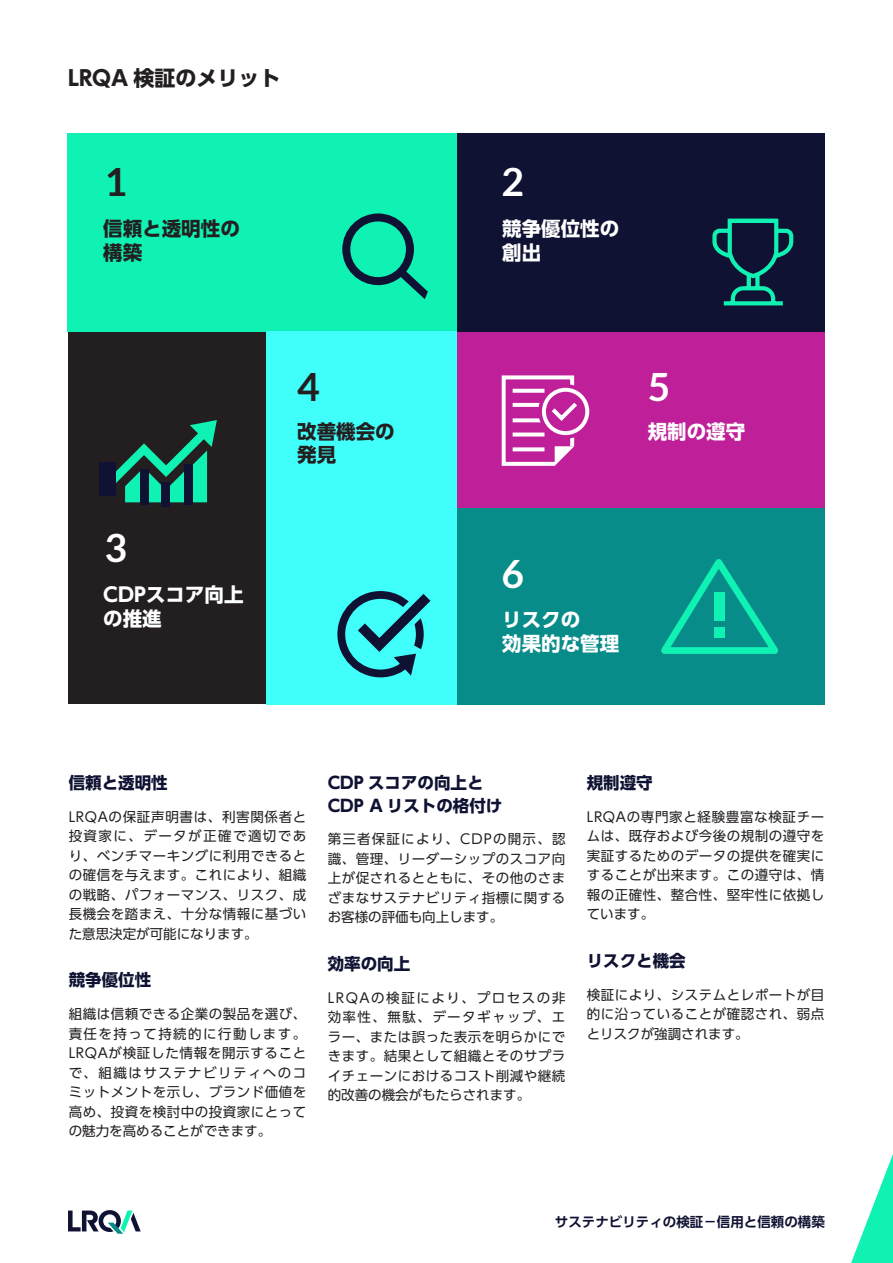
<style>
.page{position:relative;width:893px;height:1263px;background:#fff}
.page>*{position:absolute;margin:0;border:0;box-sizing:border-box;transform-origin:0 0}
.t1{font:700 39px "Lato";color:#fff}
.t2{font:700 39px "Lato";color:#231f20}
.t3{font:700 21px "UD Shin Go Pro";color:#231f20}
.t4{font:700 19.5px/23.4px "UD Shin Go Pro";color:#fff}
.t5{font:700 19.5px/23.4px "UD Shin Go Pro";color:#231f20}
.t6{font:700 16.5px/22.5px "UD Shin Go Pro";color:#0f1232}
.t7{font:13.5px/19.5px "UD Shin Go Pro";letter-spacing:.04em;color:#231f20;text-align:justify}
.t8{font:700 13.5px "UD Shin Go Pro De";color:#0f1232}
</style>
<div class="page">
<svg style="left:68px;top:1210px;width:73px;height:24px"></svg>
<svg style="left:851px;top:1154px;width:42px;height:109px"></svg>
<div style="left:457px;top:332px;width:368px;height:185px;background:#bf1f99"></div>
<div style="left:68px;top:332px;width:199px;height:372px;background:#231f20"></div>
<div style="left:457px;top:508px;width:368px;height:197px;background:#088c8a"></div>
<div style="left:457px;top:133px;width:368px;height:199px;background:#0f1233"></div>
<div style="left:68px;top:133px;width:389px;height:199px;background:#0ff2b3"></div>
<div style="left:267px;top:332px;width:190px;height:373px;background:#40fffa"></div>
<svg style="left:342px;top:213px;width:86px;height:86px"></svg>
<svg style="left:116px;top:420px;width:101px;height:82px"></svg>
<div style="left:140px;top:469px;width:8px;height:36px;background:#0f1233"></div>
<div style="left:162px;top:482px;width:8px;height:25px;background:#0f1233"></div>
<div style="left:184px;top:464px;width:8px;height:41px;background:#0f1233"></div>
<div style="left:99px;top:462px;width:17px;height:34px;background:#0f1233"></div>
<svg style="left:712px;top:218px;width:82px;height:88px"></svg>
<svg style="left:501px;top:375px;width:89px;height:91px"></svg>
<svg style="left:661px;top:559px;width:118px;height:95px"></svg>
<div style="left:714px;top:627px;width:10px;height:10px;background:#0ff2b3"></div>
<div style="left:714px;top:592px;width:10px;height:28px;background:#0ff2b3"></div>
<div style="left:337px;top:591px;width:87px;height:86px;border:8px solid #0f1233;border-radius:50%"></div>
<svg style="left:347px;top:591px;width:84px;height:85px"></svg>
<h2 class="t3" style="left:68px;top:61px;width:214px">LRQA 検証のメリット</h2>
<h1 class="t2" style="left:104px;top:159px;width:24px">1</h1>
<h3 class="t5" style="left:103px;top:217px;width:138px">信頼と透明性の構築</h3>
<h1 class="t1" style="left:502px;top:159px;width:24px">2</h1>
<h3 class="t4" style="left:502px;top:217px;width:118px">競争優位性の創出</h3>
<h1 class="t1" style="left:104px;top:526px;width:24px">3</h1>
<h3 class="t4" style="left:103px;top:583px;width:142px">CDPスコア向上の推進</h3>
<h1 class="t2" style="left:297px;top:364px;width:24px">4</h1>
<h1 class="t1" style="left:648px;top:364px;width:24px">5</h1>
<h3 class="t5" style="left:297px;top:419px;width:99px">改善機会の発見</h3>
<h3 class="t4" style="left:648px;top:419px;width:99px">規制の遵守</h3>
<h1 class="t1" style="left:502px;top:551px;width:24px">6</h1>
<h3 class="t4" style="left:502px;top:608px;width:118px">リスクの<br>効果的な管理</h3>
<p class="t6" style="left:69px;top:771px;width:100px">信頼と透明性</p>
<p class="t7" style="left:69px;top:806px;width:239px">LRQAの保証声明書は、利害関係者と投資家に、データが正確で適切であり、ベンチマーキングに利用できるとの確信を与えます。これにより、組織の戦略、パフォーマンス、リスク、成長機会を踏まえ、十分な情報に基づいた意思決定が可能になります。</p>
<p class="t6" style="left:69px;top:968px;width:84px">競争優位性</p>
<p class="t7" style="left:69px;top:1004px;width:239px">組織は信頼できる企業の製品を選び、責任を持って持続的に行動します。LRQAが検証した情報を開示することで、組織はサステナビリティへのコミットメントを示し、ブランド価値を高め、投資を検討中の投資家にとっての魅力を高めることができます。</p>
<p class="t6" style="left:328px;top:771px;width:176px">CDP スコアの向上と<br>CDP A リストの格付け</p>
<p class="t7" style="left:328px;top:829px;width:239px">第三者保証により、CDPの開示、認識、管理、リーダーシップのスコア向上が促されるとともに、その他のさまざまなサステナビリティ指標に関するお客様の評価も向上します。</p>
<p class="t6" style="left:328px;top:952px;width:84px">効率の向上</p>
<p class="t7" style="left:328px;top:987px;width:239px">LRQAの検証により、プロセスの非効率性、無駄、データギャップ、エラー、または誤った表示を明らかにできます。結果として組織とそのサプライチェーンにおけるコスト削減や継続的改善の機会がもたらされます。</p>
<p class="t6" style="left:587px;top:771px;width:67px">規制遵守</p>
<p class="t7" style="left:587px;top:806px;width:239px">LRQAの専門家と経験豊富な検証チームは、既存および今後の規制の遵守を実証するためのデータの提供を確実にすることが出来ます。この遵守は、情報の正確性、整合性、堅牢性に依拠しています。</p>
<p class="t6" style="left:587px;top:949px;width:100px">リスクと機会</p>
<p class="t7" style="left:587px;top:984px;width:239px">検証により、システムとレポートが目的に沿っていることが確認され、弱点とリスクが強調されます。</p>
<p class="t8" style="left:555px;top:1211px;width:271px">サステナビリティの検証－信用と信頼の構築</p>
</div>
